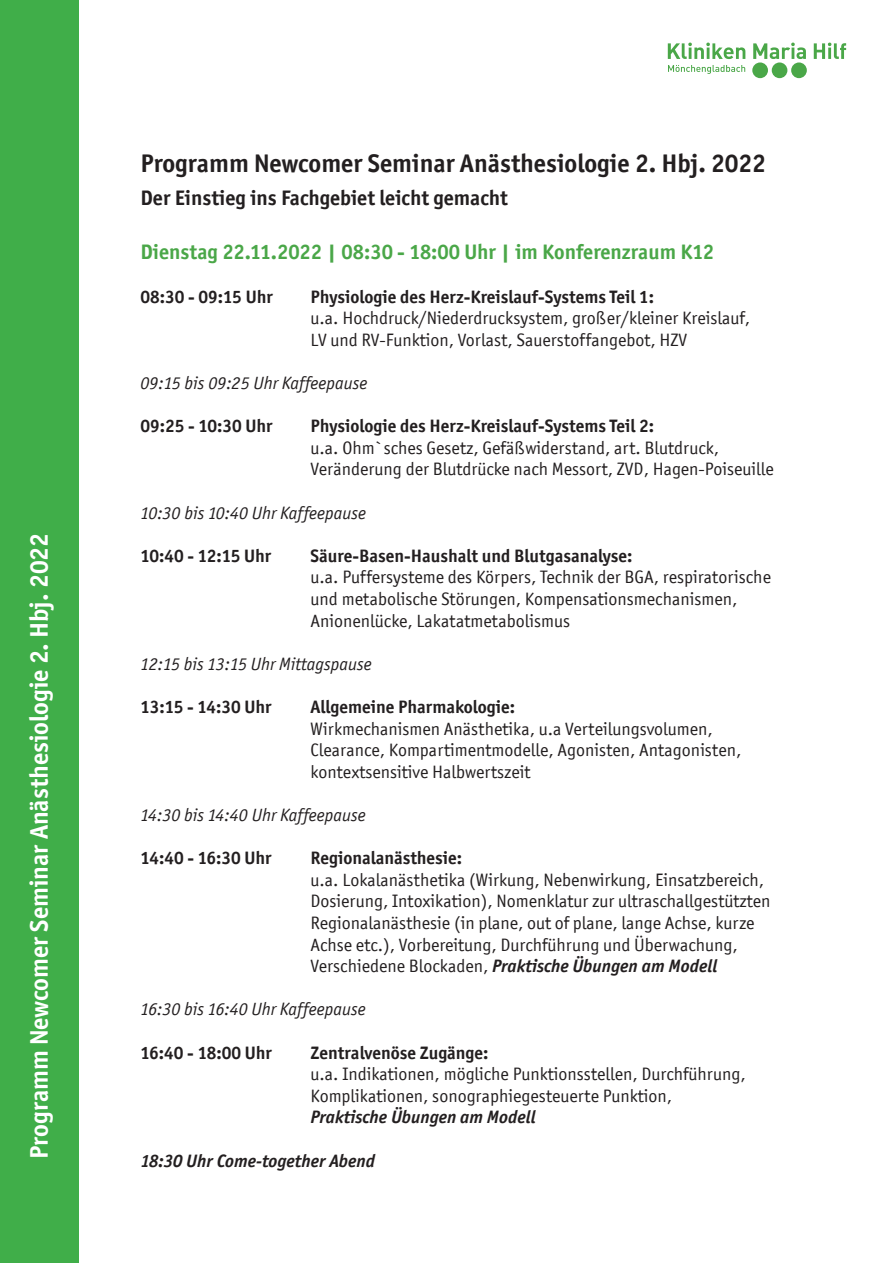
<style>
.page{position:relative;width:893px;height:1263px;background:#fff}
.page>*{position:absolute;margin:0;border:0;box-sizing:border-box;transform-origin:0 0}
.t1{font:700 25.5px "Officina San ITC";color:#231f20}
.t2{font:700 25.5px "Officina San ITC";color:#fff}
.t3{font:700 21px "Officina San ITC";color:#4aa748}
.t4{font:700 21px "Officina San ITC";color:#231f20}
.t5{font:18px/21.6px "Officina San ITC";color:#231f20}
.t6{font:700 18px "Officina San ITC";color:#231f20}
.t7{font:italic 18px "Officina San ITC";color:#231f20}
.t8{font:italic 700 18px "Officina San ITC";color:#231f20}
.t9{font:700 18px "Officina San ITC";letter-spacing:-.02em;color:#231f20}
.s1{font-weight:700;font-style:italic}
</style>
<div class="page">
<svg style="left:668px;top:43px;width:178px;height:16px"></svg>
<svg style="left:668px;top:65px;width:77px;height:9px"></svg>
<div style="left:772px;top:62px;width:15px;height:16px;background:#4aa748;border-radius:50%"></div>
<div style="left:791px;top:62px;width:16px;height:16px;background:#4aa748;border-radius:50%"></div>
<div style="left:752px;top:62px;width:16px;height:16px;background:#4aa748;border-radius:50%"></div>
<div style="left:0;top:0;width:79px;height:1263px;background:#40ae49"></div>
<h1 class="t2" style="left:23px;top:1159px;width:627px;rotate:-90deg">Programm Newcomer Seminar Anästhesiologie 2. Hbj. 2022</h1>
<h1 class="t1" style="left:141px;top:148px;width:627px">Programm Newcomer Seminar Anästhesiologie 2. Hbj. 2022</h1>
<p class="t4" style="left:141px;top:185px;width:369px">Der Einstieg ins Fachgebiet leicht gemacht</p>
<p class="t3" style="left:141px;top:239px;width:575px">Dienstag 22.11.2022 | 08:30 - 18:00 Uhr | im Konferenzraum K12</p>
<p class="t6" style="left:141px;top:285px;width:134px">08:30 - 09:15 Uhr</p>
<p class="t6" style="left:311px;top:285px;width:345px">Physiologie des Herz-Kreislauf-Systems Teil 1:</p>
<p class="t5" style="left:311px;top:307px;width:441px">u.a. Hochdruck/Niederdrucksystem, großer/kleiner Kreislauf,<br>LV und RV-Funktion, Vorlast, Sauerstoffangebot, HZV</p>
<p class="t7" style="left:141px;top:373px;width:228px">09:15 bis 09:25 Uhr Kaffeepause</p>
<p class="t6" style="left:141px;top:415px;width:133px">09:25 - 10:30 Uhr</p>
<p class="t6" style="left:311px;top:415px;width:345px">Physiologie des Herz-Kreislauf-Systems Teil 2:</p>
<p class="t5" style="left:311px;top:437px;width:465px">u.a. Ohm`sches Gesetz, Gefäßwiderstand, art. Blutdruck,<br>Veränderung der Blutdrücke nach Messort, ZVD, Hagen-Poiseuille</p>
<p class="t7" style="left:141px;top:502px;width:227px">10:30 bis 10:40 Uhr Kaffeepause</p>
<p class="t9" style="left:141px;top:544px;width:132px">10:40 - 12:15 Uhr</p>
<p class="t6" style="left:311px;top:544px;width:323px">Säure-Basen-Haushalt und Blutgasanalyse:</p>
<p class="t5" style="left:311px;top:566px;width:462px">u.a. Puffersysteme des Körpers, Technik der BGA, respiratorische und metabolische Störungen, Kompensationsmechanismen,<br>Anionenlücke, Lakatatmetabolismus</p>
<p class="t7" style="left:141px;top:654px;width:233px">12:15 bis 13:15 Uhr Mittagspause</p>
<p class="t6" style="left:141px;top:696px;width:132px">13:15 - 14:30 Uhr</p>
<p class="t6" style="left:311px;top:696px;width:206px">Allgemeine Pharmakologie:</p>
<p class="t5" style="left:311px;top:718px;width:432px">Wirkmechanismen Anästhetika, u.a Verteilungsvolumen,<br>Clearance, Kompartimentmodelle, Agonisten, Antagonisten, kontextsensitive Halbwertszeit</p>
<p class="t7" style="left:141px;top:805px;width:227px">14:30 bis 14:40 Uhr Kaffeepause</p>
<p class="t6" style="left:141px;top:847px;width:133px">14:40 - 16:30 Uhr</p>
<p class="t6" style="left:311px;top:847px;width:153px">Regionalanästhesie:</p>
<p class="t5" style="left:311px;top:869px;width:461px">u.a. Lokalanästhetika (Wirkung, Nebenwirkung, Einsatzbereich, Dosierung, Intoxikation), Nomenklatur zur ultraschallgestützten Regionalanästhesie (in plane, out of plane, lange Achse, kurze Achse etc.), Vorbereitung, Durchführung und Überwachung, Verschiedene Blockaden, <span class="s1">Praktische Übungen am Modell</span></p>
<p class="t7" style="left:141px;top:999px;width:227px">16:30 bis 16:40 Uhr Kaffeepause</p>
<p class="t6" style="left:141px;top:1041px;width:133px">16:40 - 18:00 Uhr</p>
<p class="t6" style="left:311px;top:1041px;width:179px">Zentralvenöse Zugänge:</p>
<p class="t5" style="left:311px;top:1063px;width:437px">u.a. Indikationen, mögliche Punktionsstellen, Durchführung,<br>Komplikationen, sonographiegesteuerte Punktion,</p>
<p class="t8" style="left:311px;top:1106px;width:227px">Praktische Übungen am Modell</p>
<p class="t8" style="left:141px;top:1150px;width:236px">18:30 Uhr Come-together Abend</p>
</div>
